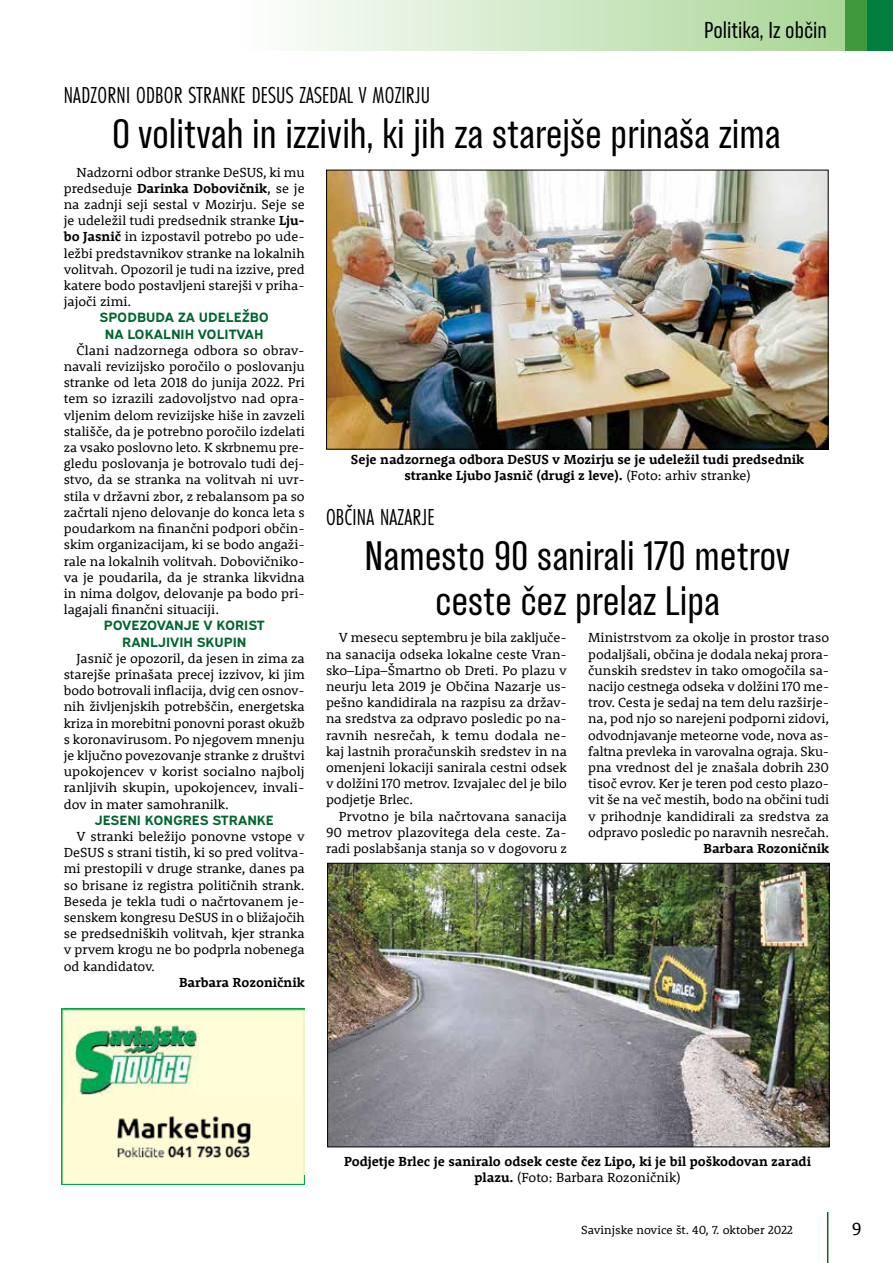
<style>
.page{position:relative;width:893px;height:1263px;background:#fff}
.page>*{position:absolute;margin:0;border:0;box-sizing:border-box;transform-origin:0 0}
.t1{font:37.5px/45px "TT Backwards Sans Regular";color:#000;text-align:center}
.t2{font:24px "Futura PT Cond";letter-spacing:.01em;color:#000}
.t3{font:21px "TT Backwards Sans Regular";color:#000}
.t4{font:18px "Rooney";color:#000}
.t5{font:13.5px/16.2px "Rooney";color:#000;text-align:justify}
.t6{font:700 13.5px/16.2px "Rooney";color:#000;text-align:center}
.t7{font:700 13.5px/16.2px "Expressway Rg";color:#00652e;text-align:center}
.t8{font:12px "Rooney";color:#000}
.s1{font-weight:700}
.s2{font-weight:400}
</style>
<div class="page">
<div style="left:240px;top:0;width:653px;height:51px;background:linear-gradient(to right,#fefefe,#a2d28e)"></div>
<hr style="left:827px;top:1212px;width:1px;height:51px;background:#00652e">
<div style="left:846px;top:0;width:23px;height:51px;background:#409a3c"></div>
<div style="left:867px;top:0;width:26px;height:51px;background:#007f3e"></div>
<img style="left:328px;top:172px;width:498px;height:275px">
<div style="left:326px;top:170px;width:502px;height:279px;border:1px solid #000"></div>
<img style="left:329px;top:865px;width:498px;height:280px">
<div style="left:327px;top:863px;width:502px;height:284px;border:1px solid #000"></div>
<img style="left:61px;top:1008px;width:244px;height:93px">
<img style="left:61px;top:1101px;width:244px;height:74px">
<img style="left:61px;top:1175px;width:244px;height:9px">
<h3 class="t3" style="left:704px;top:16px;width:124px">Politika, Iz občin</h3>
<h2 class="t2" style="left:64px;top:81px;width:368px">NADZORNI ODBOR STRANKE DESUS ZASEDAL V MOZIRJU</h2>
<h1 class="t1" style="left:112px;top:112px;width:670px">O volitvah in izzivih, ki jih za starejše prinaša zima</h1>
<p class="t5" style="left:64px;top:163px;width:242px;text-indent:13px">Nadzorni odbor stranke DeSUS, ki mu predseduje <span class="s1">Darinka Dobovičnik</span>, se je na zadnji seji sestal v Mozirju. Seje se je udeležil tudi predsednik stranke <span class="s1">Lju&shy;bo Jasnič</span> in izpostavil potrebo po ude&shy;ležbi predstavnikov stranke na lokalnih volitvah. Opozoril je tudi na izzive, pred katere bodo postavljeni starejši v priha&shy;jajoči zimi.</p>
<p class="t7" style="left:100px;top:308px;width:171px">SPODBUDA ZA UDELEŽBO<br>NA LOKALNIH VOLITVAH</p>
<p class="t5" style="left:64px;top:342px;width:242px;text-indent:13px">Člani nadzornega odbora so obrav&shy;navali revizijsko poročilo o poslovanju stranke od leta 2018 do junija 2022. Pri tem so izrazili zadovoljstvo nad opra&shy;vljenim delom revizijske hiše in zavzeli stališče, da je potrebno poročilo izdelati za vsako poslovno leto. K skrbnemu pre&shy;gledu poslovanja je botrovalo tudi dej&shy;stvo, da se stranka na volitvah ni uvr&shy;stila v državni zbor, z rebalansom pa so začrtali njeno delovanje do konca leta s poudarkom na finančni podpori občin&shy;skim organizacijam, ki se bodo angaži&shy;rale na lokalnih volitvah. Dobovičniko&shy;va je poudarila, da je stranka likvidna in nima dolgov, delovanje pa bodo pri&shy;lagajali finančni situaciji.</p>
<p class="t7" style="left:104px;top:616px;width:162px">POVEZOVANJE V KORIST<br>RANLJIVIH SKUPIN</p>
<p class="t5" style="left:64px;top:649px;width:243px;text-indent:13px">Jasnič je opozoril, da jesen in zima za starejše prinašata precej izzivov, ki jim bodo botrovali inflacija, dvig cen osnov&shy;nih življenjskih potrebščin, energetska kriza in morebitni ponovni porast okužb s koronavirusom. Po njegovem mnenju je ključno povezovanje stranke z društvi upokojencev v korist socialno najbolj ranljivih skupin, upokojencev, invali&shy;dov in mater samohranilk.</p>
<p class="t7" style="left:95px;top:810px;width:181px">JESENI KONGRES STRANKE</p>
<p class="t5" style="left:64px;top:828px;width:243px;text-indent:13px">V stranki beležijo ponovne vstope v DeSUS s strani tistih, ki so pred volitva&shy;mi prestopili v druge stranke, danes pa so brisane iz registra političnih strank.<br>Beseda je tekla tudi o načrtovanem je&shy;senskem kongresu DeSUS in o bližajočih se predsedniških volitvah, kjer stranka v prvem krogu ne bo podprla nobenega od kandidatov.</p>
<p class="t6" style="left:179px;top:973px;width:127px">Barbara Rozoničnik</p>
<p class="t6" style="left:351px;top:451px;width:455px">Seje nadzornega odbora DeSUS v Mozirju se je udeležil tudi predsednik stranke Ljubo Jasnič (drugi z leve). <span class="s2">(Foto: arhiv stranke)</span></p>
<h2 class="t2" style="left:326px;top:503px;width:110px">OBČINA NAZARJE</h2>
<h1 class="t1" style="left:365px;top:534px;width:428px">Namesto 90 sanirali 170 metrov ceste čez prelaz Lipa</h1>
<p class="t5" style="left:326px;top:629px;width:242px;text-indent:13px">V mesecu septembru je bila zaključe&shy;na sanacija odseka lokalne ceste Vran&shy;sko–Lipa–Šmartno ob Dreti. Po plazu v neurju leta 2019 je Občina Nazarje us&shy;pešno kandidirala na razpisu za držav&shy;na sredstva za odpravo posledic po na&shy;ravnih nesrečah, k temu dodala ne&shy;kaj lastnih proračunskih sredstev in na omenjeni lokaciji sanirala cestni odsek v dolžini 170 metrov. Izvajalec del je bilo podjetje Brlec.</p>
<p class="t5" style="left:326px;top:807px;width:242px;text-indent:13px">Prvotno je bila načrtovana sanacija 90 metrov plazovitega dela ceste. Za&shy;radi poslabšanja stanja so v dogovoru z</p>
<p class="t5" style="left:588px;top:629px;width:243px">Ministrstvom za okolje in prostor traso podaljšali, občina je dodala nekaj prora&shy;čunskih sredstev in tako omogočila sa&shy;nacijo cestnega odseka v dolžini 170 me&shy;trov. Cesta je sedaj na tem delu razširje&shy;na, pod njo so narejeni podporni zidovi, odvodnjavanje meteorne vode, nova as&shy;faltna prevleka in varovalna ograja. Sku&shy;pna vrednost del je znašala dobrih 230 tisoč evrov. Ker je teren pod cesto plazo&shy;vit še na več mestih, bodo na občini tudi v prihodnje kandidirali za sredstva za odpravo posledic po naravnih nesrečah.</p>
<p class="t6" style="left:703px;top:840px;width:127px">Barbara Rozoničnik</p>
<p class="t6" style="left:344px;top:1152px;width:468px">Podjetje Brlec je saniralo odsek ceste čez Lipo, ki je bil poškodovan zaradi plazu. <span class="s2">(Foto: Barbara Rozoničnik)</span></p>
<p class="t8" style="left:581px;top:1221px;width:213px">Savinjske novice št. 40, 7. oktober 2022</p>
<h3 class="t4" style="left:852px;top:1216px;width:11px">9</h3>
</div>
